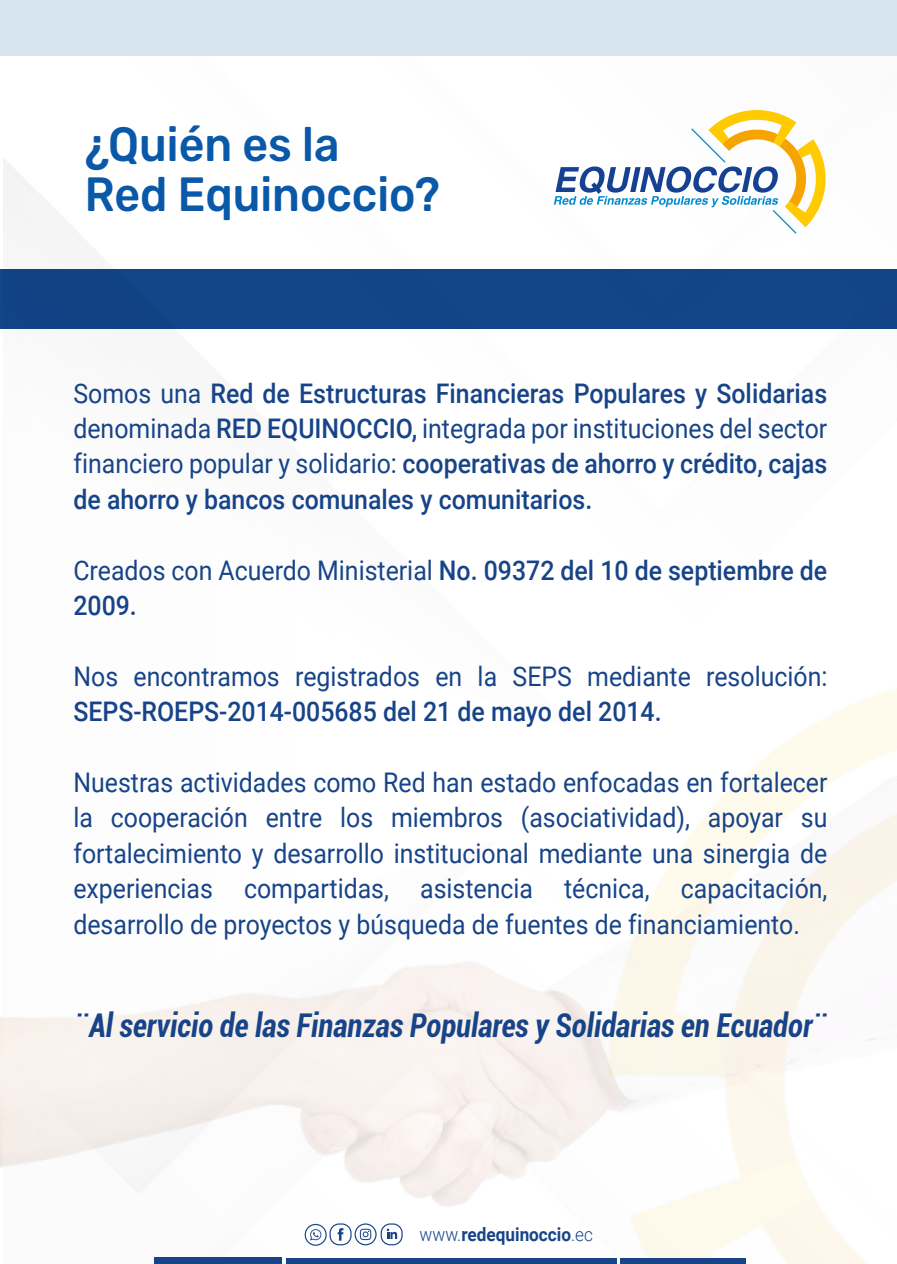
<style>
.page{position:relative;width:897px;height:1264px;background:#fff}
.page>*{position:absolute;margin:0;border:0;box-sizing:border-box;transform-origin:0 0}
.t1{font:300 48px/49.2px "Rubik";color:#0a58a8;scale:.93 1}
.t2{font:italic 700 condensed 32.7px "Roboto";color:#174488;scale:.92 1}
.t3{font:27px/35.4px "Roboto";color:#174488;text-align:justify;scale:.92 1}
.t4{font:500 27px/35.4px "Roboto";color:#174488;text-align:justify;scale:.92 1}
.t5{font:700 18.6px "Roboto";color:#174488;scale:.92 1}
.s1{font-weight:400}
.s2{font-weight:300}
</style>
<div class="page">
<img style="left:4px;top:55px;width:893px;height:1208px">
<svg style="left:554px;top:110px;width:271px;height:125px"></svg>
<img style="left:252px;top:389px;width:645px;height:874px">
<div style="left:0;top:270px;width:897px;height:59px;background:#124589"></div>
<div style="left:0;top:0;width:897px;height:55px;background:#d6e4f0"></div>
<div style="left:305px;top:1223px;width:22px;height:22px;border:1px solid #174488;border-radius:10px"></div>
<svg style="left:310px;top:1229px;width:11px;height:11px"></svg>
<div style="left:381px;top:1223px;width:22px;height:22px;border:1px solid #174488;border-radius:9px"></div>
<svg style="left:387px;top:1228px;width:10px;height:10px"></svg>
<div style="left:329px;top:1223px;width:22px;height:22px;border:1px solid #174488;border-radius:9px"></div>
<svg style="left:338px;top:1228px;width:5px;height:12px"></svg>
<div style="left:354px;top:1223px;width:22px;height:22px;border:1px solid #174488;border-radius:10px"></div>
<svg style="left:360px;top:1228px;width:11px;height:12px"></svg>
<div style="left:155px;top:1257px;width:127px;height:6px;background:#174488"></div>
<div style="left:286px;top:1257px;width:331px;height:6px;background:#174488"></div>
<div style="left:620px;top:1257px;width:126px;height:6px;background:#174488"></div>
<h1 class="t1" style="left:85px;top:122px;width:383px">¿Quién es la<br>Red Equinoccio?</h1>
<p class="t4" style="left:73px;top:374px;width:821px"><span class="s1">Somos una</span> Red de Estructuras Financieras Populares y Solidarias <span class="s1">denominada</span> RED EQUINOCCIO, <span class="s1">integrada por instituciones del sector financiero popular y solidario:</span> cooperativas de ahorro y crédito, cajas de ahorro y bancos comunales y comunitarios.</p>
<p class="t4" style="left:73px;top:551px;width:821px"><span class="s1">Creados con Acuerdo Ministerial</span> No. 09372 del 10 de septiembre de<br>2009.</p>
<p class="t3" style="left:73px;top:657px;width:821px">Nos encontramos registrados en la SEPS mediante resolución:</p>
<p class="t4" style="left:73px;top:693px;width:641px">SEPS-ROEPS-2014-005685 del 21 de mayo del 2014.</p>
<p class="t3" style="left:73px;top:763px;width:821px">Nuestras actividades como Red han estado enfocadas en fortalecer la cooperación entre los miembros (asociatividad), apoyar su fortalecimiento y desarrollo institucional mediante una sinergia de experiencias compartidas, asistencia técnica, capacitación, desarrollo de proyectos y búsqueda de fuentes de financiamiento.</p>
<p class="t2" style="left:74px;top:1002px;width:820px">¨Al servicio de las Finanzas Populares y Solidarias en Ecuador¨</p>
<p class="t5" style="left:419px;top:1220px;width:190px"><span class="s2">www.</span>redequinoccio<span class="s2">.ec</span></p>
</div>
